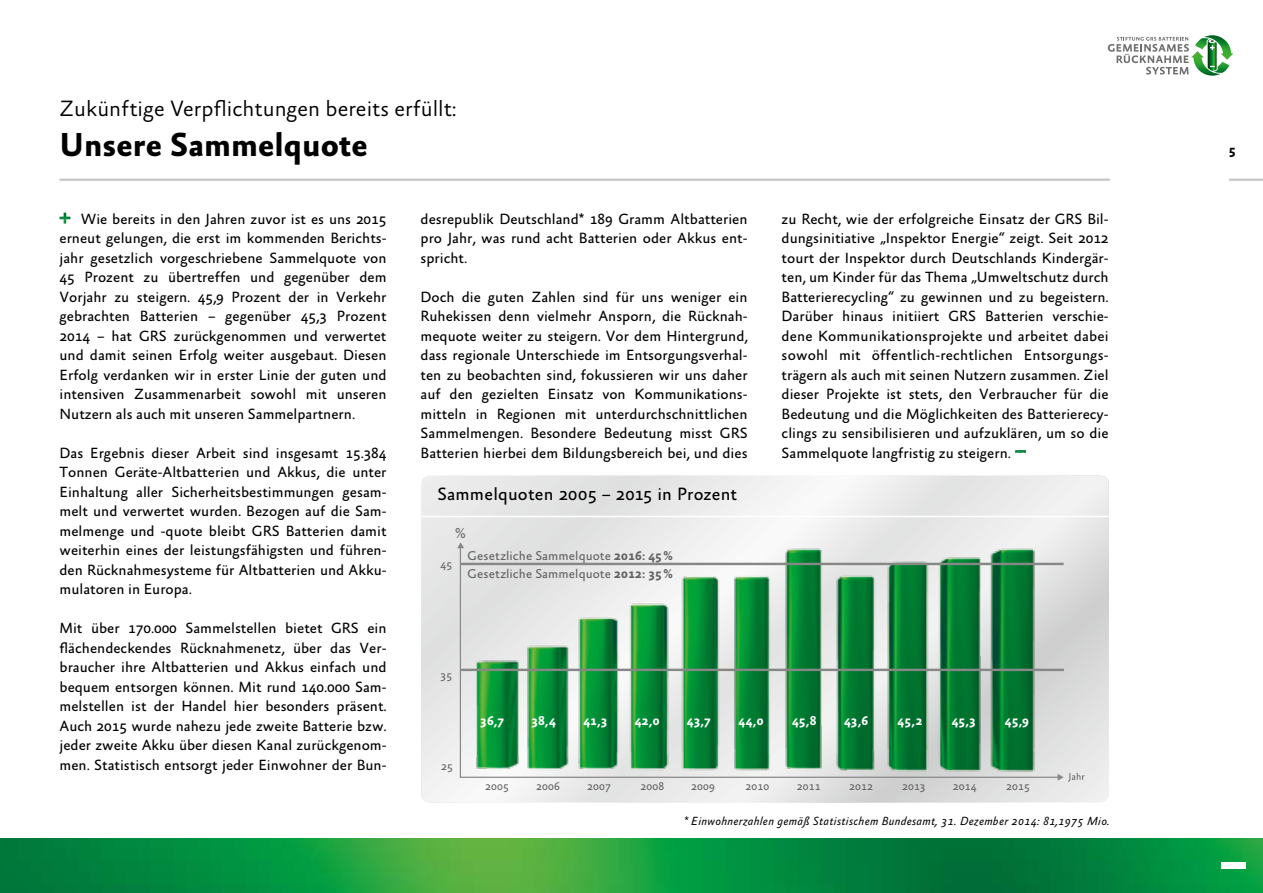
<style>
.page{position:relative;width:1263px;height:893px;background:#fff}
.page>*{position:absolute;margin:0;border:0;box-sizing:border-box;transform-origin:0 0}
.t1{font:700 33.75px "Absara Sans OT";color:#000}
.t2{font:300 22.5px "Absara Sans OT";color:#000}
.t3{font:18px "Absara Sans OT";letter-spacing:.01em;color:#000}
.t4{font:15px/19.5px "Absara Sans OT";color:#000;text-align:justify}
.t5{font:14.55px "Absara Sans OT";color:#636362}
.t6{font:700 13.5px "Absara Sans OT";color:#000}
.t7{font:700 13.05px "Absara Sans OT";letter-spacing:.015em;color:#fff}
.t8{font:12.9px/18px "Absara Sans OT";letter-spacing:.01em;color:#636362}
.t9{font:italic 12px "Absara Sans OT";letter-spacing:.02em;color:#000}
.t10{font:11.4px "Absara Sans OT";letter-spacing:.02em;color:#636362}
.s1{font-weight:700}
</style>
<div class="page">
<img style="left:0;top:839px;width:1263px;height:54px">
<hr style="left:60px;top:179px;width:1050px;height:2px;background:#c5c6c6">
<hr style="left:1229px;top:179px;width:34px;height:2px;background:#c5c6c6">
<div style="left:1221px;top:863px;width:25px;height:6px;background:#fff"></div>
<svg style="left:1108px;top:35px;width:125px;height:41px"></svg>
<img style="left:421px;top:513px;width:688px;height:290px">
<svg style="left:457px;top:542px;width:7px;height:6px"></svg>
<hr style="left:460px;top:545px;width:1px;height:233px;background:#878786">
<hr style="left:460px;top:777px;width:599px;height:1px;background:#878786">
<hr style="left:461px;top:669px;width:603px;height:2px;background:#878786">
<hr style="left:461px;top:563px;width:602px;height:2px;background:#878786">
<svg style="left:1057px;top:773px;width:28px;height:9px"></svg>
<svg style="left:60px;top:213px;width:10px;height:11px"></svg>
<svg style="left:1015px;top:450px;width:11px;height:3px"></svg>
<h2 class="t2" style="left:60px;top:97px;width:398px">Zukünftige Verpflichtungen bereits erfüllt:</h2>
<h1 class="t1" style="left:60px;top:128px;width:310px">Unsere Sammelquote</h1>
<p class="t4" style="left:60px;top:210px;width:329px;text-indent:21px">Wie bereits in den Jahren zuvor ist es uns 2015 erneut gelungen, die erst im kommenden Berichts&shy;jahr gesetzlich vorgeschriebene Sammelquote von 45 Prozent zu übertreffen und gegenüber dem Vorjahr zu steigern. 45,9 Prozent der in Verkehr gebrachten Batterien – gegenüber 45,3 Prozent 2014 – hat GRS zurückgenommen und verwertet und damit seinen Erfolg weiter ausgebaut. Diesen Erfolg verdanken wir in erster Linie der guten und intensiven Zusammenarbeit sowohl mit unseren Nutzern als auch mit unseren Sammelpartnern.</p>
<p class="t4" style="left:60px;top:444px;width:329px">Das Ergebnis dieser Arbeit sind insgesamt 15.384<br>Tonnen Geräte-Altbatterien und Akkus, die unter Einhaltung aller Sicherheitsbestimmungen gesam&shy;melt und verwertet wurden. Bezogen auf die Sam&shy;melmenge und -quote bleibt GRS Batterien damit weiterhin eines der leistungsfähigsten und führen&shy;den Rücknahmesysteme für Altbatterien und Akku&shy;mulatoren in Europa.</p>
<p class="t4" style="left:60px;top:619px;width:329px">Mit über 170.000 Sammelstellen bietet GRS ein flächendeckendes Rücknahmenetz, über das Ver&shy;braucher ihre Altbatterien und Akkus einfach und bequem entsorgen können. Mit rund 140.000 Sam&shy;melstellen ist der Handel hier besonders präsent.<br>Auch 2015 wurde nahezu jede zweite Batterie bzw. jeder zweite Akku über diesen Kanal zurückgenom&shy;men. Statistisch entsorgt jeder Einwohner der Bun-</p>
<p class="t4" style="left:421px;top:210px;width:328px">desrepublik Deutschland* 189 Gramm Altbatterien pro Jahr, was rund acht Batterien oder Akkus ent&shy;spricht.</p>
<p class="t4" style="left:421px;top:288px;width:329px">Doch die guten Zahlen sind für uns weniger ein Ruhekissen denn vielmehr Ansporn, die Rücknah&shy;mequote weiter zu steigern. Vor dem Hintergrund, dass regionale Unterschiede im Entsorgungsverhal&shy;ten zu beobachten sind, fokussieren wir uns daher auf den gezielten Einsatz von Kommunikations&shy;mitteln in Regionen mit unterdurchschnittlichen Sammelmengen. Besondere Bedeutung misst GRS Batterien hierbei dem Bildungsbereich bei, und dies</p>
<p class="t3" style="left:437px;top:485px;width:301px">Sammelquoten 2005 – 2015 in Prozent</p>
<p class="t5" style="left:455px;top:525px;width:12px">%</p>
<p class="t10" style="left:441px;top:558px;width:13px">45</p>
<p class="t8" style="left:468px;top:548px;width:207px">Gesetzliche Sammelquote <span class="s1">2016: 45%<br></span>Gesetzliche Sammelquote <span class="s1">2012: 35%</span></p>
<p class="t4" style="left:782px;top:210px;width:329px">zu Recht, wie der erfolgreiche Einsatz der GRS Bil&shy;dungsinitiative „Inspektor Energie“ zeigt. Seit 2012 tourt der Inspektor durch Deutschlands Kindergär&shy;ten, um Kinder für das Thema „Umweltschutz durch Batterierecycling“ zu gewinnen und zu begeistern.<br>Darüber hinaus initiiert GRS Batterien verschie&shy;dene Kommunikationsprojekte und arbeitet dabei sowohl mit öffentlich-rechtlichen Entsorgungs&shy;trägern als auch mit seinen Nutzern zusammen. Ziel dieser Projekte ist stets, den Verbraucher für die Bedeutung und die Möglichkeiten des Batterierecy&shy;clings zu sensibilisieren und aufzuklären, um so die Sammelquote langfristig zu steigern.</p>
<p class="t10" style="left:441px;top:669px;width:13px">35</p>
<p class="t10" style="left:441px;top:760px;width:13px">25</p>
<p class="t7" style="left:480px;top:714px;width:26px">36,7</p>
<p class="t7" style="left:531px;top:714px;width:26px">38,4</p>
<p class="t7" style="left:583px;top:714px;width:26px">41,3</p>
<p class="t7" style="left:635px;top:714px;width:26px">42,0</p>
<p class="t7" style="left:687px;top:714px;width:25px">43,7</p>
<p class="t7" style="left:739px;top:714px;width:27px">44,0</p>
<p class="t7" style="left:792px;top:714px;width:26px">45,8</p>
<p class="t7" style="left:844px;top:714px;width:26px">43,6</p>
<p class="t7" style="left:897px;top:714px;width:26px">45,2</p>
<p class="t7" style="left:952px;top:714px;width:26px">45,3</p>
<p class="t7" style="left:1005px;top:714px;width:26px">45,9</p>
<p class="t10" style="left:485px;top:780px;width:25px">2005</p>
<p class="t10" style="left:536px;top:780px;width:25px">2006</p>
<p class="t10" style="left:587px;top:780px;width:25px">2007</p>
<p class="t10" style="left:640px;top:780px;width:25px">2008</p>
<p class="t10" style="left:691px;top:780px;width:25px">2009</p>
<p class="t10" style="left:745px;top:780px;width:25px">2010</p>
<p class="t10" style="left:797px;top:780px;width:25px">2011</p>
<p class="t10" style="left:849px;top:780px;width:25px">2012</p>
<p class="t10" style="left:902px;top:780px;width:25px">2013</p>
<p class="t10" style="left:953px;top:780px;width:25px">2014</p>
<p class="t10" style="left:1006px;top:780px;width:25px">2015</p>
<p class="t9" style="left:684px;top:815px;width:428px">* Einwohnerzahlen gemäß Statistischem Bundesamt, 31. Dezember 2014: 81,1975 Mio.</p>
<p class="t6" style="left:1229px;top:145px;width:9px">5</p>
</div>
